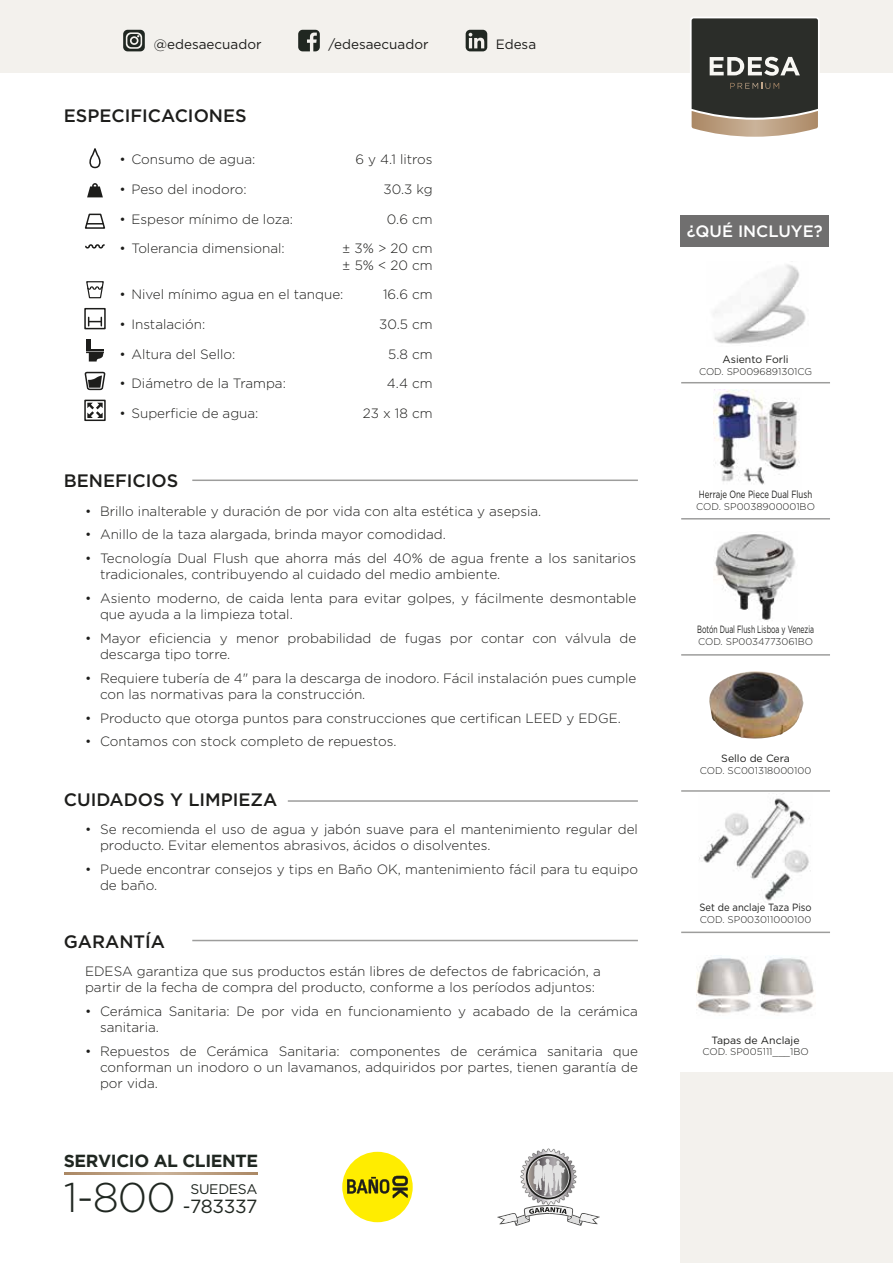
<style>
.page{position:relative;width:893px;height:1263px;background:#fff}
.page>*{position:absolute;margin:0;border:0;box-sizing:border-box;transform-origin:0 0}
.t1{font:19.05px "Gotham";letter-spacing:-.02em;color:#202721}
.t2{font:500 18px "Gotham";color:#1d1d1b}
.t3{font:700 17.55px "Gotham";letter-spacing:-.02em;color:#202721}
.t4{font:500 16.5px "Gotham";color:#fff}
.t5{font:13.95px "Gotham";letter-spacing:-.02em;color:#202721}
.t6{font:300 13.5px/16.2px "Gotham";color:#1d1d1b}
.t7{font:13.5px "Gotham";color:#1d1d1b}
.t8{font:10.5px "Gotham";color:#1d1d1b}
.t9{font:10.5px "Gotham";color:#1d1d1b;scale:.65 1}
.t10{font:10.5px "Gotham";color:#1d1d1b;scale:.75 1}
.t11{font:10.5px "Gotham";color:#1d1d1b;scale:.9 1}
.t12{font:300 9.75px "Gotham";color:#1d1d1b}
.s1{font-weight:300;font-size:41.4px}
</style>
<div class="page">
<hr style="left:192px;top:479px;width:446px;height:2px;background:#9d9d9c">
<hr style="left:288px;top:800px;width:350px;height:2px;background:#9d9d9c">
<hr style="left:192px;top:940px;width:446px;height:1px;background:#9d9d9c">
<div style="left:342px;top:1152px;width:71px;height:70px;background:#ffed00;border-radius:50%"></div>
<svg style="left:347px;top:1176px;width:61px;height:22px"></svg>
<svg style="left:497px;top:1148px;width:103px;height:78px"></svg>
<div style="left:0;top:0;width:893px;height:72px;background:#f3f1ed"></div>
<svg style="left:123px;top:30px;width:22px;height:21px"></svg>
<svg style="left:298px;top:30px;width:22px;height:21px"></svg>
<svg style="left:466px;top:30px;width:21px;height:21px"></svg>
<svg style="left:64px;top:1172px;width:193px;height:2px"></svg>
<svg style="left:688px;top:17px;width:133px;height:120px;background:#5f5c55"></svg>
<div style="left:680px;top:1072px;width:213px;height:191px;background:#f3f1ed"></div>
<div style="left:680px;top:215px;width:149px;height:32px;background:#706f6f"></div>
<hr style="left:681px;top:790px;width:149px;height:2px;background:#9d9d9c">
<hr style="left:681px;top:654px;width:149px;height:2px;background:#9d9d9c">
<hr style="left:681px;top:931px;width:149px;height:2px;background:#9d9d9c">
<hr style="left:681px;top:518px;width:149px;height:1px;background:#9d9d9c">
<hr style="left:681px;top:382px;width:149px;height:1px;background:#9d9d9c">
<img style="left:714px;top:389px;width:86px;height:96px">
<img style="left:713px;top:264px;width:93px;height:80px">
<img style="left:709px;top:671px;width:95px;height:68px">
<img style="left:714px;top:534px;width:82px;height:87px">
<img style="left:699px;top:794px;width:112px;height:107px">
<img style="left:696px;top:955px;width:119px;height:60px">
<svg style="left:89px;top:149px;width:12px;height:20px"></svg>
<svg style="left:87px;top:183px;width:16px;height:14px"></svg>
<svg style="left:84px;top:213px;width:22px;height:16px"></svg>
<svg style="left:85px;top:244px;width:20px;height:5px"></svg>
<div style="left:84px;top:308px;width:22px;height:21px;border:2px solid #1d1d1b"></div>
<svg style="left:88px;top:317px;width:14px;height:9px"></svg>
<div style="left:84px;top:400px;width:22px;height:21px;border:2px solid #1d1d1b"></div>
<svg style="left:87px;top:403px;width:16px;height:15px"></svg>
<div style="left:86px;top:342px;width:5px;height:9px;background:#1d1d1b"></div>
<svg style="left:86px;top:349px;width:18px;height:12px"></svg>
<svg style="left:84px;top:371px;width:22px;height:20px"></svg>
<svg style="left:86px;top:281px;width:18px;height:18px"></svg>
<p class="t7" style="left:154px;top:35px;width:109px">@edesaecuador</p>
<p class="t7" style="left:328px;top:35px;width:102px">/edesaecuador</p>
<p class="t7" style="left:496px;top:35px;width:42px">Edesa</p>
<h2 class="t2" style="left:64px;top:103px;width:184px">ESPECIFICACIONES</h2>
<p class="t6" style="left:119px;top:151px;width:138px">• Consumo de agua:</p>
<p class="t6" style="left:355px;top:151px;width:79px">6 y 4.1 litros</p>
<p class="t6" style="left:119px;top:181px;width:129px">• Peso del inodoro:</p>
<p class="t6" style="left:384px;top:181px;width:51px">30.3 kg</p>
<p class="t6" style="left:119px;top:210px;width:175px">• Espesor mínimo de loza:</p>
<p class="t6" style="left:387px;top:210px;width:47px">0.6 cm</p>
<p class="t6" style="left:119px;top:240px;width:167px">• Tolerancia dimensional:</p>
<p class="t6" style="left:342px;top:240px;width:92px">± 3% &gt; 20 cm ± 5% &lt; 20 cm</p>
<p class="t6" style="left:119px;top:286px;width:226px">• Nivel mínimo agua en el tanque:</p>
<p class="t6" style="left:383px;top:286px;width:51px">16.6 cm</p>
<p class="t6" style="left:119px;top:316px;width:88px">• Instalación:</p>
<p class="t6" style="left:379px;top:316px;width:55px">30.5 cm</p>
<p class="t6" style="left:119px;top:345px;width:117px">• Altura del Sello:</p>
<p class="t6" style="left:388px;top:345px;width:46px">5.8 cm</p>
<p class="t6" style="left:119px;top:375px;width:168px">• Diámetro de la Trampa:</p>
<p class="t6" style="left:387px;top:375px;width:47px">4.4 cm</p>
<p class="t6" style="left:119px;top:405px;width:141px">• Superficie de agua:</p>
<p class="t6" style="left:363px;top:405px;width:71px">23 x 18 cm</p>
<h2 class="t2" style="left:64px;top:469px;width:116px">BENEFICIOS</h2>
<p class="t6" style="left:85px;top:502px;width:458px">• Brillo inalterable y duración de por vida con alta estética y asepsia.</p>
<p class="t6" style="left:85px;top:526px;width:362px">• Anillo de la taza alargada, brinda mayor comodidad.</p>
<p class="t6" style="left:100px;top:550px;width:538px;text-indent:-15px">• Tecnología Dual Flush que ahorra más del 40% de agua frente a los sanitarios tradicionales, contribuyendo al cuidado del medio ambiente.</p>
<p class="t6" style="left:100px;top:590px;width:538px;text-indent:-15px">• Asiento moderno, de caida lenta para evitar golpes, y fácilmente desmontable que ayuda a la limpieza total.</p>
<p class="t6" style="left:100px;top:630px;width:538px;text-indent:-15px">• Mayor eficiencia y menor probabilidad de fugas por contar con válvula de descarga tipo torre.</p>
<p class="t6" style="left:100px;top:669px;width:538px;text-indent:-15px">• Requiere tubería de 4" para la descarga de inodoro. Fácil instalación pues cumple con las normativas para la construcción.</p>
<p class="t6" style="left:85px;top:709px;width:537px">• Producto que otorga puntos para construcciones que certifican LEED y EDGE.</p>
<p class="t6" style="left:85px;top:733px;width:313px">• Contamos con stock completo de repuestos.</p>
<h2 class="t2" style="left:64px;top:787px;width:215px">CUIDADOS Y LIMPIEZA</h2>
<p class="t6" style="left:100px;top:821px;width:539px;text-indent:-15px">• Se recomienda el uso de agua y jabón suave para el mantenimiento regular del producto. Evitar elementos abrasivos, ácidos o disolventes.</p>
<p class="t6" style="left:100px;top:860px;width:539px;text-indent:-15px">• Puede encontrar consejos y tips en Baño OK, mantenimiento fácil para tu equipo de baño.</p>
<h2 class="t2" style="left:64px;top:929px;width:103px">GARANTÍA</h2>
<p class="t6" style="left:85px;top:963px;width:517px">EDESA garantiza que sus productos están libres de defectos de fabricación, a partir de la fecha de compra del producto, conforme a los períodos adjuntos:</p>
<p class="t6" style="left:100px;top:1002px;width:539px;text-indent:-15px">• Cerámica Sanitaria: De por vida en funcionamiento y acabado de la cerámica sanitaria.</p>
<p class="t6" style="left:100px;top:1042px;width:539px;text-align:justify;text-indent:-15px">• Repuestos de Cerámica Sanitaria: componentes de cerámica sanitaria que conforman un inodoro o un lavamanos, adquiridos por partes, tienen garantía de por vida.</p>
<p class="t3" style="left:64px;top:1151px;width:196px">SERVICIO AL CLIENTE</p>
<h1 class="t1" style="left:64px;top:1194px;width:195px"><span class="s1">1-800</span> -783337</h1>
<p class="t5" style="left:190px;top:1180px;width:69px">SUEDESA</p>
<p class="t4" style="left:687px;top:220px;width:137px">¿QUÉ INCLUYE?</p>
<p class="t8" style="left:722px;top:352px;width:68px">Asiento Forli</p>
<p class="t12" style="left:699px;top:365px;width:115px">COD. SP0096891301CG</p>
<p class="t10" style="left:699px;top:488px;width:153px">Herraje One Piece Dual Flush</p>
<p class="t12" style="left:696px;top:500px;width:120px">COD. SP0038900001BO</p>
<p class="t9" style="left:697px;top:622px;width:181px">Botón Dual Flush Lisboa y Venezia</p>
<p class="t12" style="left:698px;top:635px;width:116px">COD. SP0034773061BO</p>
<p class="t8" style="left:721px;top:752px;width:70px">Sello de Cera</p>
<p class="t12" style="left:700px;top:764px;width:113px">COD. SC001318000100</p>
<p class="t11" style="left:699px;top:901px;width:126px">Set de anclaje Taza Piso</p>
<p class="t12" style="left:700px;top:913px;width:113px">COD. SP003011000100</p>
<p class="t8" style="left:712px;top:1033px;width:89px">Tapas de Anclaje</p>
<p class="t12" style="left:702px;top:1046px;width:108px">COD. SP005111___1BO</p>
</div>
